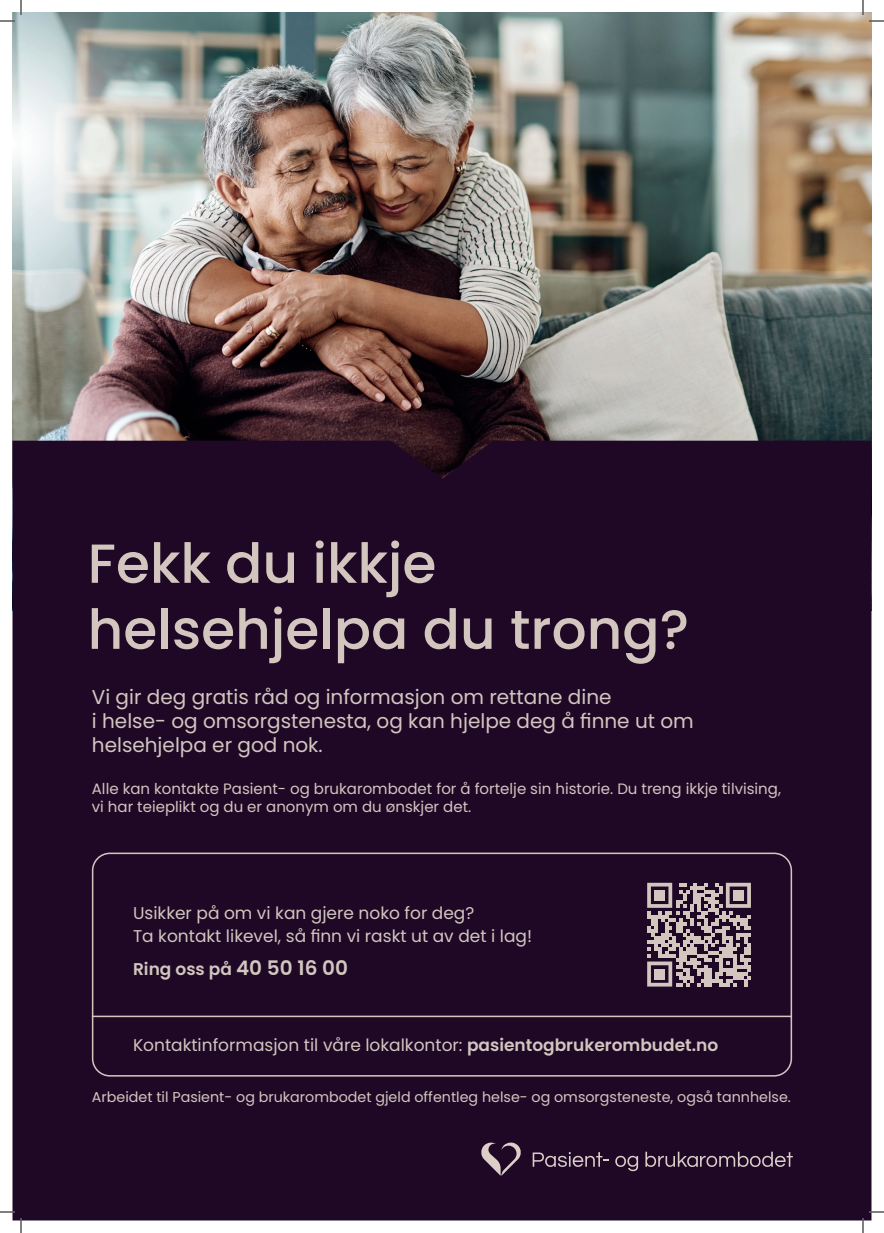
<style>
.page{position:relative;width:884px;height:1233px;background:#fff}
.page>*{position:absolute;margin:0;border:0;box-sizing:border-box;transform-origin:0 0}
.t1{font:500 55px/66px "Poppins";color:#d2c6bf}
.Basic{font:20px/24px "Poppins";color:#d2c6bf}
.Basic-2{font:17px/23px "Poppins";color:#d2c6bf}
.Basic-3{font:600 17px "Poppins";color:#d2c6bf}
.Basic-4{font:15px/18px "Poppins";color:#d2c6bf}
.Basic-5{font:14.3px "Poppins";color:#d2c6bf}
.s1{font-size:20px}
.s2{font-weight:600}
</style>
<div class="page">
<img style="left:12px;top:12px;width:859px;height:429px">
<div style="left:12px;top:441px;width:859px;height:779px;background:#1e0826"></div>
<div style="left:92px;top:852px;width:700px;height:224px;border:2px solid #d2c6bf;border-radius:17px"></div>
<hr style="left:92px;top:1015px;width:699px;height:2px;background:#d2c6bf">
<svg style="left:647px;top:882px;width:104px;height:104px;background:#7e6e78"></svg>
<div style="left:654px;top:890px;width:11px;height:10px;background:#d2c6bf"></div>
<div style="left:733px;top:890px;width:11px;height:10px;background:#d2c6bf"></div>
<div style="left:654px;top:968px;width:11px;height:11px;background:#d2c6bf"></div>
<svg style="left:481px;top:1141px;width:42px;height:35px"></svg>
<svg style="left:533px;top:1152px;width:76px;height:15px"></svg>
<svg style="left:615px;top:1155px;width:23px;height:16px"></svg>
<svg style="left:645px;top:1151px;width:148px;height:16px;background:#4e3b4f"></svg>
<svg style="left:0;top:1211px;width:15px;height:1px"></svg>
<svg style="left:869px;top:1211px;width:15px;height:1px"></svg>
<svg style="left:0;top:0;width:22px;height:22px"></svg>
<svg style="left:20px;top:1218px;width:2px;height:15px"></svg>
<svg style="left:862px;top:0;width:22px;height:22px"></svg>
<svg style="left:862px;top:1218px;width:2px;height:15px"></svg>
<p class="t1" style="left:88px;top:531px;width:603px">Fekk du ikkje helsehjelpa du trong?</p>
<p class="Basic" style="left:92px;top:685px;width:603px">Vi gir deg gratis råd og informasjon om rettane dine<br>i helse- og omsorgstenesta, og kan hjelpe deg å finne ut om helsehjelpa er god nok.</p>
<p class="Basic-4" style="left:92px;top:780px;width:691px">Alle kan kontakte Pasient- og brukarombodet for å fortelje sin historie. Du treng ikkje tilvising, vi har teieplikt og du er anonym om du ønskjer det.</p>
<p class="Basic-2" style="left:133px;top:901px;width:400px">Usikker på om vi kan gjere noko for deg?<br>Ta kontakt likevel, så finn vi raskt ut av det i lag!</p>
<p class="Basic-3" style="left:133px;top:959px;width:217px">Ring oss på <span class="s1">40 50 16 00</span></p>
<p class="Basic-2" style="left:133px;top:1033px;width:587px">Kontaktinformasjon til våre lokalkontor: <span class="s2">pasientogbrukerombudet.no</span></p>
<p class="Basic-5" style="left:92px;top:1088px;width:700px">Arbeidet til Pasient- og brukarombodet gjeld offentleg helse- og omsorgsteneste, også tannhelse.</p>
</div>
